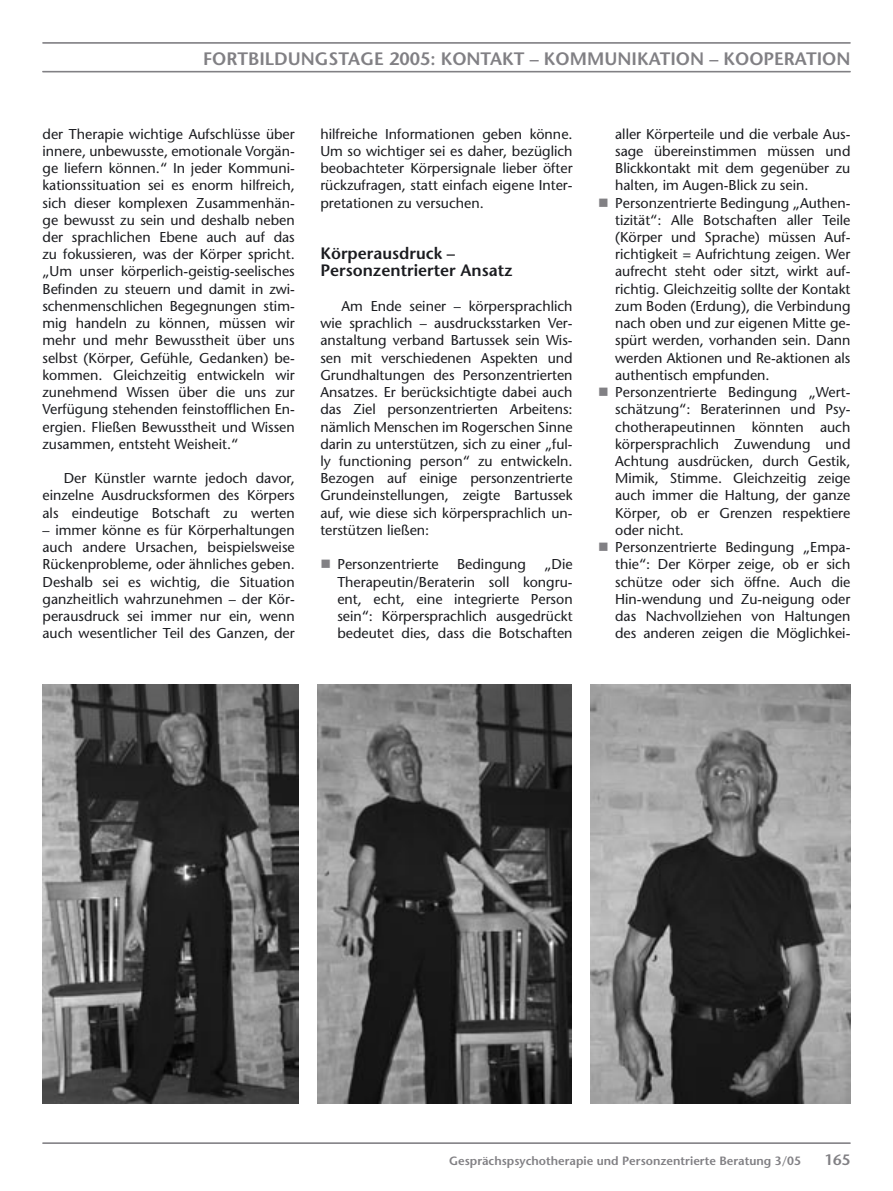
<style>
.page{position:relative;width:893px;height:1191px;background:#fff}
.page>*{position:absolute;margin:0;border:0;box-sizing:border-box;transform-origin:0 0}
.t1{font:600 18px "Stone Sans";color:#818084}
.A_Überschrift_1{font:600 16.5px/17.2px "Stone Sans";color:#1b1c20}
.t2{font:600 15px "Stone Sans";color:#818084}
.A_Fliesstext{font:14.25px/17.2px "Stone Sans";color:#1b1c20;text-align:justify}
.A_Aufzählung_4mm_blocksatz{font:14.25px/17.2px "Stone Sans";color:#1b1c20;text-align:justify}
.t3{font:600 12px "Stone Sans";color:#818084}
.s1{color:#818084}
</style>
<div class="page">
<hr style="left:43px;top:1142px;width:807px;height:1px;background:#818084">
<hr style="left:43px;top:43px;width:807px;height:1px;background:#818084">
<hr style="left:43px;top:71px;width:807px;height:1px;background:#818084">
<img style="left:43px;top:685px;width:255px;height:418px">
<img style="left:317px;top:685px;width:255px;height:418px">
<img style="left:591px;top:685px;width:259px;height:418px">
<p class="t1" style="left:203px;top:47px;width:649px">FORTBILDUNGSTAGE 2005: KONTAKT – KOMMUNIKATION – KOOPERATION</p>
<p class="A_Fliesstext" style="left:43px;top:125px;width:254px">der Therapie wichtige Aufschlüsse über innere, unbewusste, emotionale Vorgän&shy;ge liefern können.“ In jeder Kommuni&shy;kationssituation sei es enorm hilfreich, sich dieser komplexen Zusammenhän&shy;ge bewusst zu sein und deshalb neben der sprachlichen Ebene auch auf das zu fokussieren, was der Körper spricht. „Um unser körperlich-geistig-seelisches Befinden zu steuern und damit in zwi&shy;schenmenschlichen Begegnungen stim&shy;mig handeln zu können, müssen wir mehr und mehr Bewusstheit über uns selbst (Körper, Gefühle, Gedanken) be&shy;kommen. Gleichzeitig entwickeln wir zunehmend Wissen über die uns zur Verfügung stehenden feinstofflichen En&shy;ergien. Fließen Bewusstheit und Wissen zusammen, entsteht Weisheit.“</p>
<p class="A_Fliesstext" style="left:43px;top:469px;width:254px;text-indent:21px">Der Künstler warnte jedoch davor, einzelne Ausdrucksformen des Körpers als eindeutige Botschaft zu werten</p>
<p class="A_Fliesstext" style="left:43px;top:521px;width:254px">– immer könne es für Körperhaltungen auch andere Ursachen, beispielsweise Rückenprobleme, oder ähnliches geben.<br>Deshalb sei es wichtig, die Situation ganzheitlich wahrzunehmen – der Kör&shy;perausdruck sei immer nur ein, wenn auch wesentlicher Teil des Ganzen, der</p>
<p class="A_Fliesstext" style="left:320px;top:125px;width:254px">hilfreiche Informationen geben könne.<br>Um so wichtiger sei es daher, bezüglich beobachteter Körpersignale lieber öfter rückzufragen, statt einfach eigene Inter&shy;pretationen zu versuchen.</p>
<p class="A_Überschrift_1" style="left:320px;top:245px;width:194px">Körperausdruck –<br>Personzentrierter Ansatz</p>
<p class="A_Fliesstext" style="left:320px;top:297px;width:254px;text-indent:21px">Am Ende seiner – körpersprachlich wie sprachlich – ausdrucksstarken Ver&shy;anstaltung verband Bartussek sein Wis&shy;sen mit verschiedenen Aspekten und Grundhaltungen des Personzentrierten Ansatzes. Er berücksichtigte dabei auch das Ziel personzentrierten Arbeitens: nämlich Menschen im Rogerschen Sinne darin zu unterstützen, sich zu einer „ful&shy;ly functioning person“ zu entwickeln.<br>Bezogen auf einige personzentrierte Grundeinstellungen, zeigte Bartussek auf, wie diese sich körpersprachlich un&shy;terstützen ließen:</p>
<p class="A_Aufzählung_4mm_blocksatz" style="left:320px;top:556px;width:120px"><span class="s1">■</span> Personzentrierte</p>
<p class="A_Aufzählung_4mm_blocksatz" style="left:457px;top:556px;width:71px">Bedingung</p>
<p class="A_Aufzählung_4mm_blocksatz" style="left:337px;top:556px;width:237px;text-indent:207px">„Die Therapeutin/Beraterin soll kongru&shy;ent, echt, eine integrierte Person sein“: Körpersprachlich ausgedrückt bedeutet dies, dass die Botschaften</p>
<p class="A_Aufzählung_4mm_blocksatz" style="left:615px;top:125px;width:237px">aller Körperteile und die verbale Aus&shy;sage übereinstimmen müssen und Blickkontakt mit dem gegenüber zu halten, im Augen-Blick zu sein.</p>
<p class="A_Aufzählung_4mm_blocksatz" style="left:615px;top:194px;width:237px;text-indent:-17px"><span class="s1">■</span> Personzentrierte Bedingung „Authen&shy;tizität“: Alle Botschaften aller Teile (Körper und Sprache) müssen Auf&shy;richtigkeit = Aufrichtung zeigen. Wer aufrecht steht oder sitzt, wirkt auf&shy;richtig. Gleichzeitig sollte der Kontakt zum Boden (Erdung), die Verbindung nach oben und zur eigenen Mitte ge&shy;spürt werden, vorhanden sein. Dann werden Aktionen und Re-aktionen als authentisch empfunden.</p>
<p class="A_Aufzählung_4mm_blocksatz" style="left:615px;top:383px;width:237px;text-indent:-17px"><span class="s1">■</span> Personzentrierte Bedingung „Wert&shy;schätzung“: Beraterinnen und Psy&shy;chotherapeutinnen könnten auch körpersprachlich Zuwendung und Achtung ausdrücken, durch Gestik, Mimik, Stimme. Gleichzeitig zeige auch immer die Haltung, der ganze Körper, ob er Grenzen respektiere oder nicht.</p>
<p class="A_Aufzählung_4mm_blocksatz" style="left:615px;top:538px;width:237px;text-indent:-17px"><span class="s1">■</span> Personzentrierte Bedingung „Empa&shy;thie“: Der Körper zeige, ob er sich schütze oder sich öffne. Auch die Hin-wendung und Zu-neigung oder das Nachvollziehen von Haltungen des anderen zeigen die Möglichkei-</p>
<p class="t3" style="left:449px;top:1154px;width:354px">Gesprächspsychotherapie und Personzentrierte Beratung 3/05</p>
<p class="t2" style="left:825px;top:1151px;width:27px">165</p>
</div>
